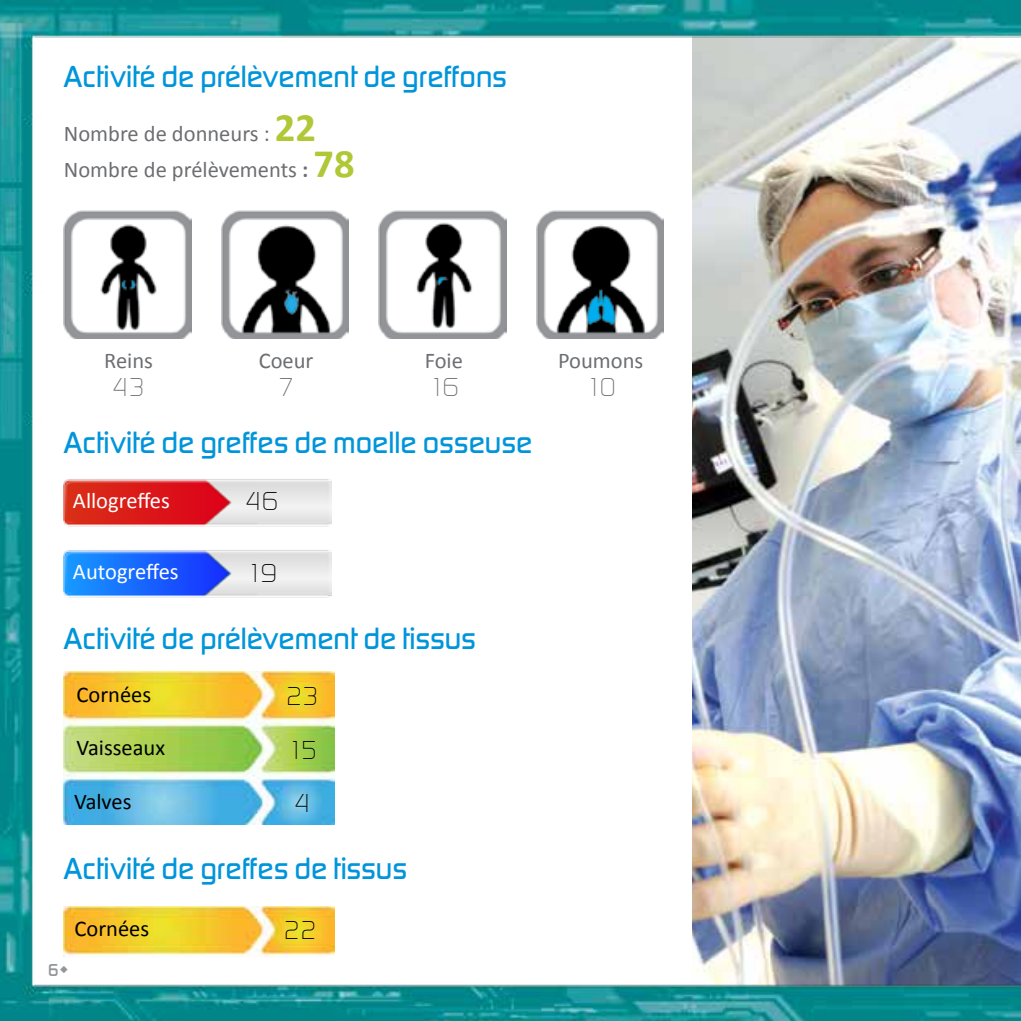
<style>
.page{position:relative;width:1021px;height:1021px;background:#fff}
.page>*{position:absolute;margin:0;border:0;box-sizing:border-box;transform-origin:0 0}
.t1{font:500 31.5px "Digital Sans EF";color:#0095da}
.t2{font:300 27px/53.3px "Digital Sans EF";color:#000}
.t3{font:300 27px "Digital Sans EF";color:#6d6e71}
.t4{font:22.5px/36px "Calibri";color:#6d6e71}
.t5{font:22.5px "Calibri";color:#000}
.t6{font:22.5px "Calibri";color:#fff}
.t7{font:500 18px "Digital Sans EF";color:#939598}
.s1{font-weight:700;font-size:40.5px;color:#b0c836}
.s2{font-weight:700}
</style>
<div class="page">
<img style="left:0;top:0;width:1020px;height:1020px">
<svg style="left:60px;top:965px;width:8px;height:7px"></svg>
<p class="t1" style="left:64px;top:58px;width:444px">Activité de prélèvement de greffons</p>
<p class="t4" style="left:64px;top:115px;width:292px">Nombre de donneurs : <span class="s1">22<br></span>Nombre de prélèvements <span class="s2">:</span> <span class="s1">78</span></p>
<p class="t4" style="left:104px;top:343px;width:50px">Reins</p>
<p class="t3" style="left:112px;top:371px;width:35px">43</p>
<p class="t4" style="left:259px;top:343px;width:56px">Coeur</p>
<p class="t3" style="left:278px;top:371px;width:18px">7</p>
<p class="t4" style="left:424px;top:343px;width:40px">Foie</p>
<p class="t3" style="left:428px;top:371px;width:32px">16</p>
<p class="t1" style="left:64px;top:423px;width:470px">Activité de greffes de moelle osseuse</p>
<p class="t6" style="left:73px;top:486px;width:98px">Allogreffes</p>
<p class="t2" style="left:245px;top:474px;width:35px">46</p>
<p class="t6" style="left:73px;top:557px;width:107px">Autogreffes</p>
<p class="t2" style="left:246px;top:546px;width:32px">19</p>
<p class="t1" style="left:64px;top:619px;width:414px">Activité de prélèvement de tissus</p>
<p class="t5" style="left:77px;top:680px;width:76px">Cornées</p>
<p class="t5" style="left:77px;top:733px;width:90px">Vaisseaux</p>
<p class="t5" style="left:74px;top:787px;width:59px">Valves</p>
<p class="t2" style="left:286px;top:669px;width:35px">23</p>
<p class="t2" style="left:287px;top:723px;width:32px">15<br>4</p>
<p class="t1" style="left:64px;top:849px;width:345px">Activité de greffes de tissus</p>
<p class="t7" style="left:48px;top:958px;width:12px">6</p>
<p class="t5" style="left:74px;top:914px;width:76px">Cornées</p>
<p class="t2" style="left:283px;top:903px;width:35px">22</p>
<p class="t4" style="left:558px;top:343px;width:87px">Poumons</p>
<p class="t3" style="left:585px;top:371px;width:32px">10</p>
</div>
